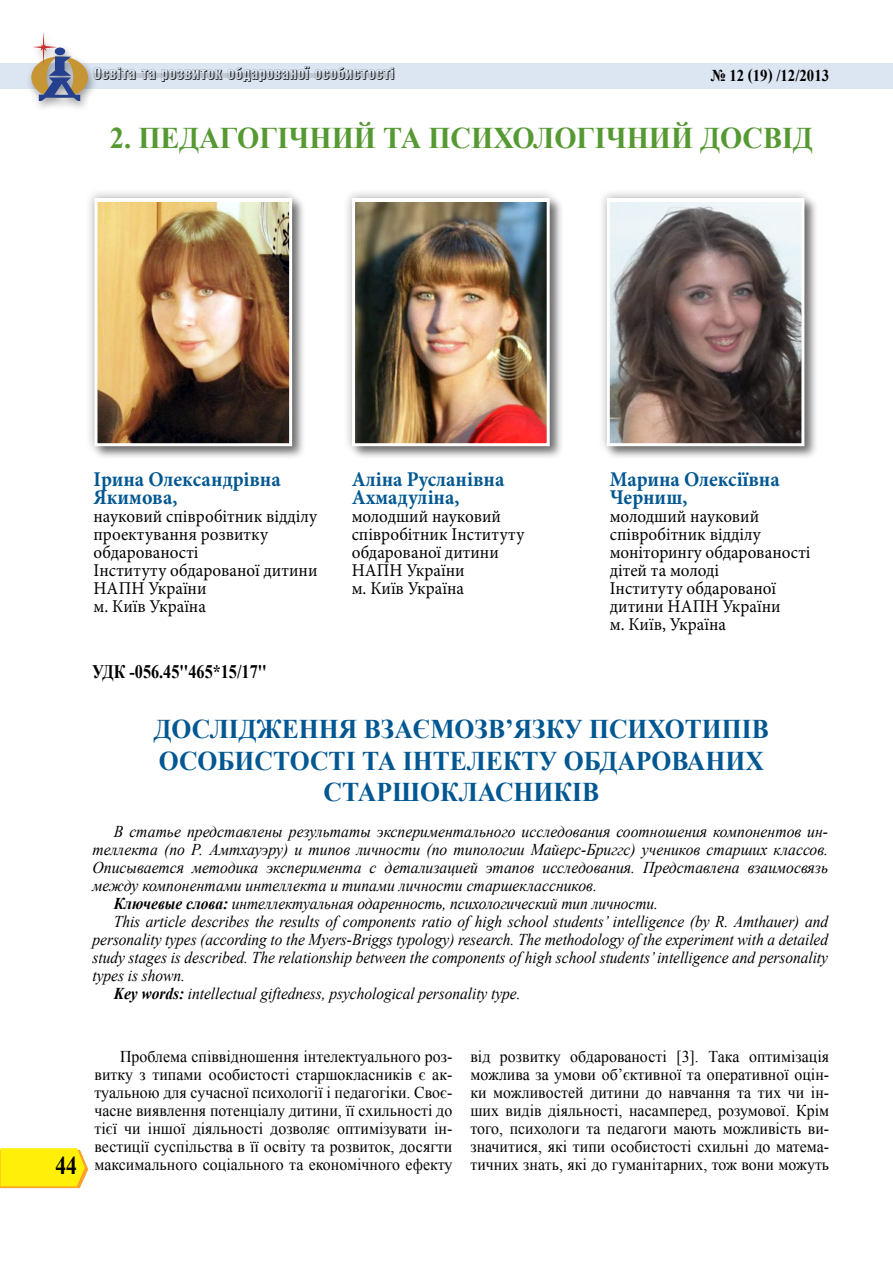
<style>
.page{position:relative;width:893px;height:1263px;background:#fff}
.page>*{position:absolute;margin:0;border:0;box-sizing:border-box;transform-origin:0 0}
.t1{font:700 30px "Times New Roman";color:#569933;scale:.95 1}
.t2{font:700 27px/31.5px "Times New Roman";color:#005791;text-align:center;scale:.95 1}
.t3{font:700 25.5px "Times New Roman";color:#000;scale:.85 1}
.t4{font:700 21px/18px "Minion Pro";color:#005791;scale:.95 1}
.t5{font:700 19.05px "Times New Roman";color:#000;scale:.85 1}
.t6{font:18px/18px "Minion Pro";color:#000;scale:.95 1}
.t7{font:16.5px/18px "Times New Roman";letter-spacing:.005em;color:#000;text-align:justify;scale:.96 1}
.t8{font:italic 16.5px "Times New Roman";letter-spacing:-.005em;color:#000;scale:.94 1}
.t9{font:italic 16.5px "Times New Roman";letter-spacing:-.005em;color:#000;scale:.95 1}
.t10{font:16.5px "Helios Compr Shadow";color:#000}
.t11{font:700 16.5px "Times New Roman";color:#000;scale:.9 1}
.s1{font-weight:700}
</style>
<div class="page">
<div style="left:1px;top:63px;width:892px;height:26px;background:#dce6f2"></div>
<svg style="left:0;top:1148px;width:88px;height:40px;background:#feea18"></svg>
<hr style="left:94px;top:73px;width:300px;height:4px;background:#c2cad5">
<div style="left:26px;top:30px;width:72px;height:82px;background:#000;opacity:.37"></div>
<svg style="left:31px;top:31px;width:57px;height:70px"></svg>
<div style="left:92px;top:196px;width:214px;height:264px;background:#f6f6f6"></div>
<div style="left:85px;top:188px;width:217px;height:268px;background:#000;opacity:.3"></div>
<img style="left:98px;top:203px;width:190px;height:239px">
<div style="left:94px;top:198px;width:198px;height:248px;border:3px solid #fff"></div>
<div style="left:350px;top:196px;width:214px;height:264px;background:#000;opacity:.5"></div>
<div style="left:342px;top:188px;width:217px;height:268px;background:#000;opacity:.3"></div>
<img style="left:356px;top:202px;width:190px;height:240px">
<div style="left:352px;top:198px;width:198px;height:248px;border:3px solid #fff"></div>
<div style="left:605px;top:196px;width:214px;height:264px;background:#000;opacity:.5"></div>
<div style="left:597px;top:188px;width:217px;height:268px;background:#000;opacity:.3"></div>
<img style="left:611px;top:202px;width:189px;height:240px">
<div style="left:607px;top:198px;width:197px;height:248px;border:3px solid #fff"></div>
<p class="t10" style="left:94px;top:65px;width:303px">Освіта та розвиток обдарованої особистості</p>
<p class="t11" style="left:711px;top:64px;width:133px">№ 12 (19) /12/2013</p>
<h1 class="t1" style="left:110px;top:117px;width:75px">2. Педагогічний</h1>
<h1 class="t1" style="left:383px;top:117px;width:71px">та психологічний</h1>
<h1 class="t1" style="left:700px;top:117px;width:120px">ДОСВІД</h1>
<p class="t4" style="left:94px;top:470px;width:198px">Ірина Олександрівна<br>Якимова,</p>
<p class="t6" style="left:94px;top:507px;width:237px">науковий співробітник відділу проектування розвитку обдарованості<br>Інституту обдарованої дитини<br>НАПН України<br>м. Київ Україна</p>
<p class="t5" style="left:92px;top:659px;width:207px">УДК -056.45''465*15/17''</p>
<p class="t4" style="left:352px;top:470px;width:162px">Аліна Русланівна<br>Ахмадуліна,</p>
<p class="t6" style="left:352px;top:507px;width:183px">молодший науковий співробітник Інституту обдарованої дитини<br>НАПН України<br>м. Київ Україна</p>
<p class="t4" style="left:610px;top:470px;width:180px">Марина Олексіївна<br>Черниш,</p>
<p class="t6" style="left:610px;top:507px;width:213px">молодший науковий співробітник відділу моніторингу обдарованості дітей та молоді<br>Інституту обдарованої дитини НАПН України<br>м. Київ, Україна</p>
<h2 class="t2" style="left:154px;top:713px;width:649px">ДОСЛІДЖЕННЯ ВЗАЄМОЗВ’ЯЗКУ ПСИХОТИПІВ<br>ОСОБИСТОСТІ ТА ІНТЕЛЕКТУ ОБДАРОВАНИХ<br>СТАРШОКЛАСНИКІВ</h2>
<p class="t9" style="left:114px;top:820px;width:753px">В статье представлены результаты экспериментального исследования соотношения компонентов ин-</p>
<p class="t9" style="left:93px;top:838px;width:776px">теллекта (по Р. Амтхауэру) и типов личности (по типологии Майерс-Бриггс) учеников старших классов.</p>
<p class="t9" style="left:93px;top:856px;width:776px">Описывается методика эксперимента с детализацией этапов исследования. Представлена взаимосвязь</p>
<p class="t9" style="left:93px;top:874px;width:532px">между компонентами интеллекта и типами личности старшеклассников.</p>
<p class="t8" style="left:114px;top:892px;width:581px"><span class="s1">Ключевые слова:</span> интеллектуальная одаренность, психологический тип личности.</p>
<p class="t8" style="left:114px;top:910px;width:761px">This article describes the results of components ratio of high school students’ intelligence (by R. Amthauer) and</p>
<p class="t8" style="left:93px;top:928px;width:784px">personality types (according to the Myers-Briggs typology) research. The methodology of the experiment with a detailed</p>
<p class="t8" style="left:93px;top:946px;width:784px">study stages is described. The relationship between the components of high school students’ intelligence and personality</p>
<p class="t8" style="left:93px;top:964px;width:100px">types is shown.</p>
<p class="t8" style="left:114px;top:982px;width:434px"><span class="s1">Key words:</span> intellectual giftedness, psychological personality type.</p>
<h3 class="t3" style="left:55px;top:1148px;width:27px">44</h3>
<p class="t7" style="left:94px;top:1047px;width:374px;text-indent:26px">Проблема співвідношення інтелектуального роз&shy;витку з типами особистості старшокласників є ак&shy;туальною для сучасної психології і педагогіки. Своє&shy;часне виявлення потенціалу дитини, її схильності до тієї чи іншої діяльності дозволяє оптимізувати ін&shy;вестиції суспільства в її освіту та розвиток, досягти максимального соціального та економічного ефекту</p>
<p class="t7" style="left:470px;top:1047px;width:375px">від розвитку обдарованості [3]. Така оптимізація можлива за умови об’єктивної та оперативної оцін&shy;ки можливостей дитини до навчання та тих чи ін&shy;ших видів діяльності, насамперед, розумової. Крім того, психологи та педагоги мають можливість ви&shy;значитися, які типи особистості схильні до матема&shy;тичних знать, які до гуманітарних, тож вони можуть</p>
</div>
